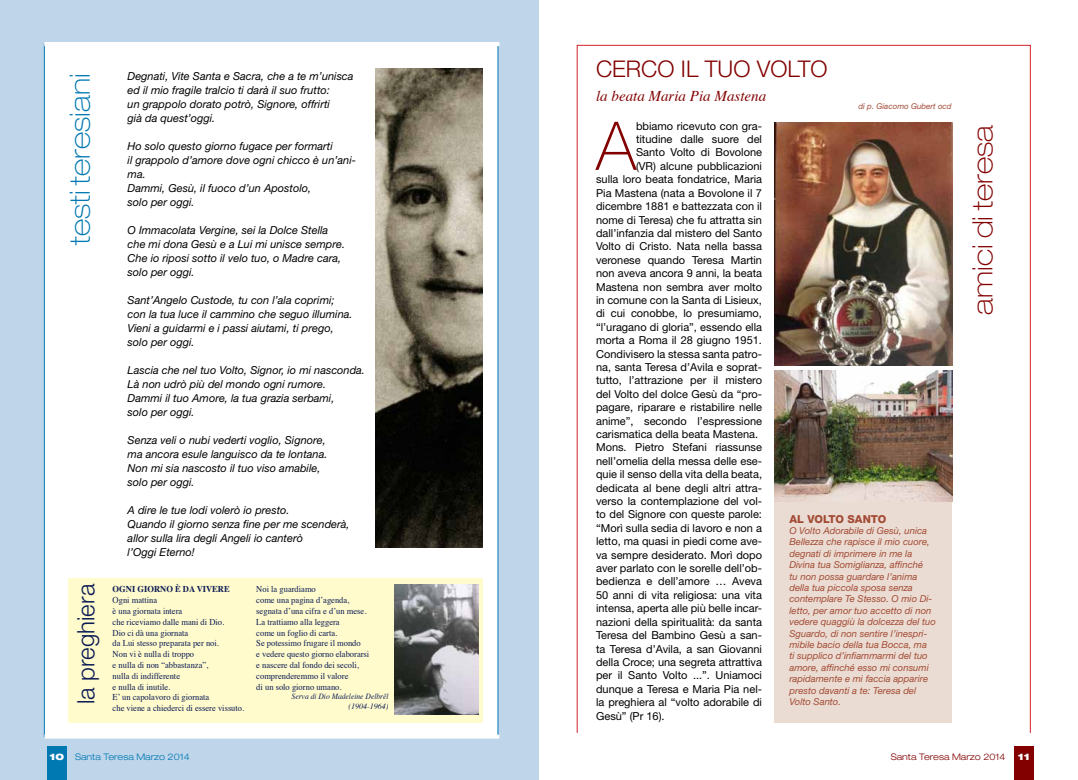
<style>
.page{position:relative;width:1078px;height:780px;background:#fff}
.page>*{position:absolute;margin:0;border:0;box-sizing:border-box;transform-origin:0 0}
.t1{font:100 67.3px "Helvetica Neue";color:#820000}
.t2{font:100 expanded 28px "Helvetica Neue";color:#0078b2}
.t3{font:100 expanded 28px "Helvetica Neue";color:#820000}
.t4{font:300 24px "Helvetica Neue";color:#0c1b55}
.t5{font:300 23px "Helvetica Neue";color:#820000}
.t6{font:italic 15px "Times";color:#820000}
.t7{font:11px "Helvetica Neue";color:#000}
.t8{font:italic 11px/14px "Helvetica Neue";color:#000}
.t9{font:800 11px "Helvetica Neue";color:#a34a35}
.t10{font:italic 9.5px/11.4px "Helvetica Neue";color:#a34a35}
.t11{font:9px/10.8px "Times";color:#0c1b55;scale:.95 1}
.t12{font:300 expanded 9px "Helvetica Neue";color:#0078b2}
.t13{font:300 expanded 9px "Helvetica Neue";color:#820000}
.t14{font:700 9px "Times";color:#0c1b55;scale:.95 1}
.t15{font:900 expanded 9px "Helvetica Neue";color:#fff}
.t16{font:italic 8px/9.6px "Times";color:#0c1b55;text-align:right;scale:.94 1}
.t17{font:italic 8px "Helvetica Neue";color:#a34a35}
.s1{font-weight:900;color:#fff}
</style>
<div class="page">
<div style="left:0;top:0;width:539px;height:780px;background:#bed5ea"></div>
<div style="left:1013px;top:746px;width:20px;height:34px;background:#820000"></div>
<div style="left:47px;top:746px;width:20px;height:34px;background:#0078b2"></div>
<div style="left:44px;top:43px;width:454px;height:694px;background:#fff;border:1px solid #0078b2"></div>
<hr style="left:44px;top:42px;width:455px;height:4px;background:#fff">
<hr style="left:44px;top:734px;width:455px;height:4px;background:#fff">
<img style="left:376px;top:68px;width:106px;height:479px">
<img style="left:774px;top:122px;width:177px;height:244px">
<div style="left:774px;top:370px;width:177px;height:353px;background:#eadcd2"></div>
<img style="left:774px;top:370px;width:177px;height:131px">
<div style="left:68px;top:578px;width:414px;height:145px;background:#fffbcc"></div>
<img style="left:394px;top:584px;width:84px;height:130px">
<h2 class="t2" style="left:63px;top:245px;width:173px;rotate:-90deg">testi teresiani</h2>
<p class="t8" style="left:128px;top:69px;width:227px">Degnati, Vite Santa e Sacra, che a te m’unisca ed il mio fragile tralcio ti darà il suo frutto:<br>un grappolo dorato potrò, Signore, offrirti<br>già da quest’oggi.</p>
<p class="t8" style="left:128px;top:139px;width:230px">Ho solo questo giorno fugace per formarti<br>il grappolo d’amore dove ogni chicco è un’ani&shy;ma.<br>Dammi, Gesù, il fuoco d’un Apostolo,<br>solo per oggi.</p>
<p class="t8" style="left:128px;top:223px;width:219px">O Immacolata Vergine, sei la Dolce Stella che mi dona Gesù e a Lui mi unisce sempre.<br>Che io riposi sotto il velo tuo, o Madre cara, solo per oggi.</p>
<p class="t8" style="left:128px;top:293px;width:226px">Sant’Angelo Custode, tu con l’ala coprimi; con la tua luce il cammino che seguo illumina.<br>Vieni a guidarmi e i passi aiutami, ti prego, solo per oggi.</p>
<p class="t8" style="left:128px;top:363px;width:239px">Lascia che nel tuo Volto, Signor, io mi nasconda.<br>Là non udrò più del mondo ogni rumore.<br>Dammi il tuo Amore, la tua grazia serbami,<br>solo per oggi.</p>
<p class="t8" style="left:128px;top:433px;width:201px">Senza veli o nubi vederti voglio, Signore, ma ancora esule languisco da te lontana.<br>Non mi sia nascosto il tuo viso amabile, solo per oggi.</p>
<p class="t8" style="left:128px;top:503px;width:223px">A dire le tue lodi volerò io presto.<br>Quando il giorno senza fine per me scenderà, allor sulla lira degli Angeli io canterò<br>l’Oggi Eterno!</p>
<h3 class="t4" style="left:71px;top:704px;width:122px;rotate:-90deg">la preghiera</h3>
<p class="t14" style="left:113px;top:580px;width:125px">OGNI GIORNO È DA VIVERE</p>
<p class="t11" style="left:113px;top:594px;width:140px">Ogni mattina<br>è una giornata intera<br>che riceviamo dalle mani di Dio.<br>Dio ci dà una giornata<br>da Lui stesso preparata per noi.<br>Non vi è nulla di troppo<br>e nulla di non “abbastanza”,<br>nulla di indifferente<br>e nulla di inutile.<br>E’ un capolavoro di giornata<br>che viene a chiederci di essere vissuto.</p>
<p class="t11" style="left:256px;top:583px;width:120px">Noi la guardiamo<br>come una pagina d’agenda, segnata d’una cifra e d’un mese.<br>La trattiamo alla leggera<br>come un foglio di carta.<br>Se potessimo frugare il mondo<br>e vedere questo giorno elaborarsi e nascere dal fondo dei secoli, comprenderemmo il valore<br>di un solo giorno umano.</p>
<p class="t16" style="left:291px;top:691px;width:105px">Serva di Dio Madeleine Delbrêl (1904-1964)</p>
<h3 class="t5" style="left:596px;top:54px;width:233px">CERCO IL TUO VOLTO</h3>
<h3 class="t6" style="left:596px;top:83px;width:171px">la beata Maria Pia Mastena</h3>
<p class="t17" style="left:858px;top:101px;width:95px">di p. Giacomo Gubert ocd</p>
<h1 class="t1" style="left:596px;top:107px;width:41px">A</h1>
<p class="t7" style="left:636px;top:119px;width:127px">bbiamo ricevuto con gra-</p>
<p class="t7" style="left:636px;top:133px;width:127px">titudine dalle suore del</p>
<p class="t7" style="left:636px;top:146px;width:127px">Santo Volto di Bovolone</p>
<p class="t7" style="left:636px;top:159px;width:127px">(VR) alcune pubblicazioni</p>
<p class="t7" style="left:596px;top:173px;width:167px">sulla loro beata fondatrice, Maria</p>
<p class="t7" style="left:596px;top:186px;width:167px">Pia Mastena (nata a Bovolone il 7</p>
<p class="t7" style="left:596px;top:200px;width:167px">dicembre 1881 e battezzata con il</p>
<p class="t7" style="left:596px;top:213px;width:167px">nome di Teresa) che fu attratta sin</p>
<p class="t7" style="left:596px;top:226px;width:167px">dall’infanzia dal mistero del Santo</p>
<p class="t7" style="left:596px;top:240px;width:167px">Volto di Cristo. Nata nella bassa</p>
<p class="t7" style="left:596px;top:253px;width:167px">veronese quando Teresa Martin</p>
<p class="t7" style="left:596px;top:266px;width:167px">non aveva ancora 9 anni, la beata</p>
<p class="t7" style="left:596px;top:280px;width:167px">Mastena non sembra aver molto</p>
<p class="t7" style="left:596px;top:293px;width:167px">in comune con la Santa di Lisieux,</p>
<p class="t7" style="left:596px;top:307px;width:167px">di cui conobbe, lo presumiamo,</p>
<p class="t7" style="left:596px;top:320px;width:167px">“l’uragano di gloria”, essendo ella</p>
<p class="t7" style="left:596px;top:333px;width:167px">morta a Roma il 28 giugno 1951.</p>
<p class="t7" style="left:596px;top:347px;width:167px">Condivisero la stessa santa patro-</p>
<p class="t7" style="left:596px;top:360px;width:167px">na, santa Teresa d’Avila e soprat-</p>
<p class="t7" style="left:596px;top:374px;width:167px">tutto, l’attrazione per il mistero</p>
<p class="t7" style="left:596px;top:387px;width:167px">del Volto del dolce Gesù da “pro-</p>
<p class="t7" style="left:596px;top:400px;width:167px">pagare, riparare e ristabilire nelle</p>
<p class="t7" style="left:596px;top:414px;width:167px">anime”, secondo l’espressione</p>
<p class="t7" style="left:596px;top:427px;width:163px">carismatica della beata Mastena.</p>
<p class="t7" style="left:596px;top:441px;width:167px">Mons. Pietro Stefani riassunse</p>
<p class="t7" style="left:596px;top:454px;width:167px">nell’omelia della messa delle ese-</p>
<p class="t7" style="left:596px;top:467px;width:167px">quie il senso della vita della beata,</p>
<p class="t7" style="left:596px;top:481px;width:167px">dedicata al bene degli altri attra-</p>
<p class="t7" style="left:596px;top:494px;width:167px">verso la contemplazione del vol-</p>
<p class="t7" style="left:596px;top:508px;width:167px">to del Signore con queste parole:</p>
<p class="t7" style="left:596px;top:521px;width:167px">“Morì sulla sedia di lavoro e non a</p>
<p class="t7" style="left:596px;top:534px;width:167px">letto, ma quasi in piedi come ave-</p>
<p class="t7" style="left:596px;top:548px;width:167px">va sempre desiderato. Morì dopo</p>
<p class="t7" style="left:596px;top:561px;width:167px">aver parlato con le sorelle dell’ob-</p>
<p class="t7" style="left:596px;top:575px;width:167px">bedienza e dell’amore … Aveva</p>
<p class="t7" style="left:596px;top:588px;width:167px">50 anni di vita religiosa: una vita</p>
<p class="t7" style="left:596px;top:601px;width:167px">intensa, aperta alle più belle incar-</p>
<p class="t7" style="left:596px;top:615px;width:167px">nazioni della spiritualità: da santa</p>
<p class="t7" style="left:596px;top:628px;width:167px">Teresa del Bambino Gesù a san-</p>
<p class="t7" style="left:596px;top:642px;width:167px">ta Teresa d’Avila, a san Giovanni</p>
<p class="t7" style="left:596px;top:655px;width:167px">della Croce; una segreta attrattiva</p>
<p class="t7" style="left:596px;top:668px;width:167px">per il Santo Volto ...”. Uniamoci</p>
<p class="t7" style="left:596px;top:682px;width:167px">dunque a Teresa e Maria Pia nel-</p>
<p class="t7" style="left:596px;top:695px;width:167px">la preghiera al “volto adorabile di</p>
<p class="t7" style="left:596px;top:709px;width:70px">Gesù” (Pr 16).</p>
<p class="t9" style="left:789px;top:512px;width:98px">AL VOLTO SANTO</p>
<p class="t10" style="left:789px;top:524px;width:148px">O Volto Adorabile di Gesù, unica<br>Bellezza che rapisce il mio cuore, degnati di imprimere in me la<br>Divina tua Somiglianza, affinché<br>tu non possa guardare l’anima della tua piccola sposa senza contemplare Te Stesso. O mio Di&shy;letto, per amor tuo accetto di non vedere quaggiù la dolcezza del tuo<br>Sguardo, di non sentire l’inespri&shy;mibile bacio della tua Bocca, ma<br>ti supplico d’infiammarmi del tuo amore, affinché esso mi consumi rapidamente e mi faccia apparire presto davanti a te: Teresa del</p>
<p class="t10" style="left:789px;top:695px;width:53px">Volto Santo.</p>
<h2 class="t3" style="left:965px;top:314px;width:191px;rotate:-90deg">amici di teresa</h2>
<p class="t12" style="left:49px;top:751px;width:142px"><span class="s1">10</span> Santa Teresa Marzo 2014</p>
<p class="t13" style="left:890px;top:751px;width:116px">Santa Teresa Marzo 2014</p>
<p class="t15" style="left:1017px;top:751px;width:13px">11</p>
</div>
